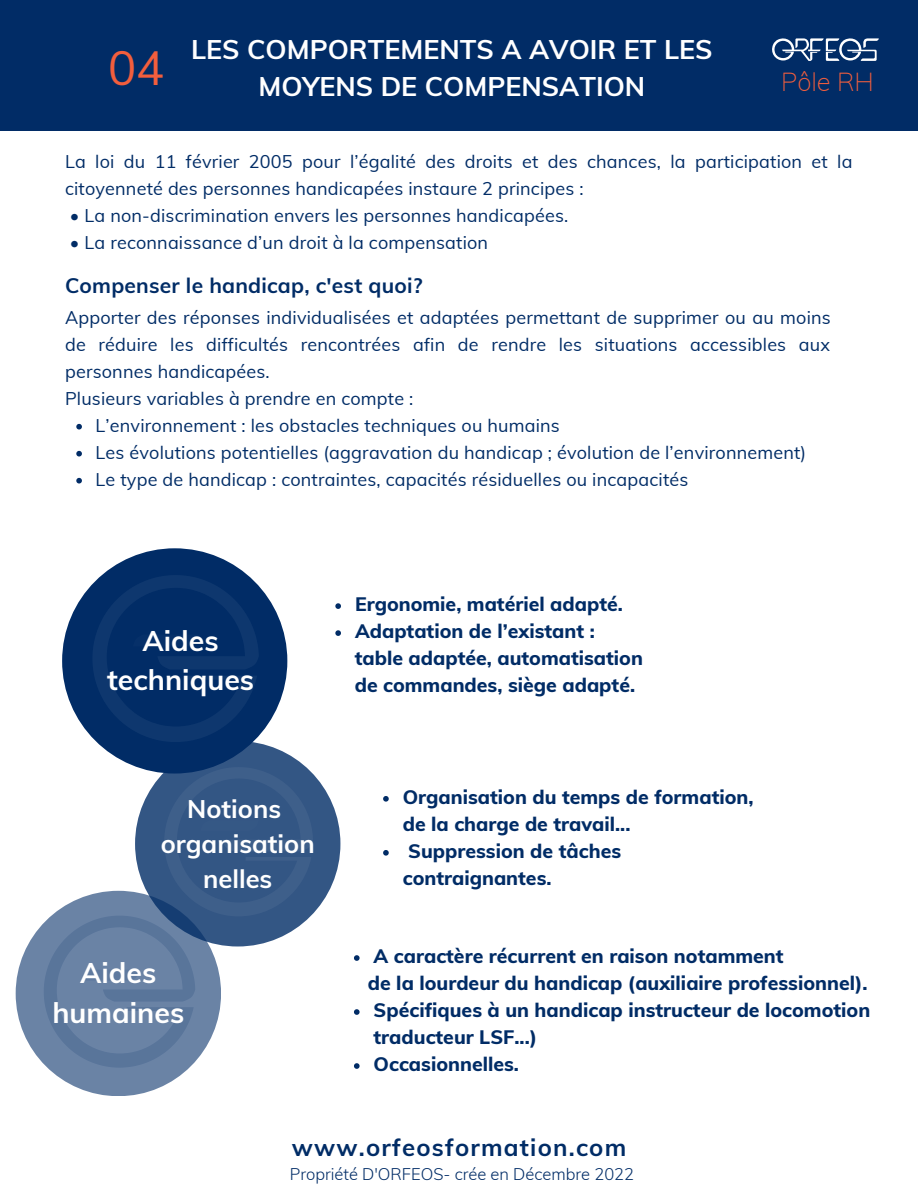
<style>
.page{position:relative;width:918px;height:1188px;background:#fff}
.page>*{position:absolute;margin:0;border:0;box-sizing:border-box;transform-origin:0 0}
.t1{font:46.95px "Muli";color:#f25e3d}
.t2{font:700 28.5px "Muli";color:#fff}
.t3{font:700 27px/37.2px "Muli";color:#fff;text-align:center}
.t4{font:700 25.5px/34.8px "Muli";color:#fff;text-align:center}
.t5{font:200 25.5px "Muli";color:#f25e3d}
.t6{font:700 24px "Muli";letter-spacing:.05em;color:#012c66}
.t7{font:700 21px "Muli";letter-spacing:.01em;color:#012c66}
.t8{font:800 19.5px/27px "Muli";color:#012c66}
.t9{font:18px/27px "Muli";letter-spacing:.01em;color:#012c66;text-align:justify}
.t10{font:300 16.5px "Muli";color:#012c66}
</style>
<div class="page">
<div style="left:0;top:0;width:918px;height:130px;background:#012c66"></div>
<svg style="left:772px;top:38px;width:107px;height:23px"></svg>
<div style="left:62px;top:548px;width:225px;height:226px;background:#012c66;border-radius:50%"></div>
<svg style="left:92px;top:575px;width:167px;height:167px"></svg>
<svg style="left:76px;top:424px;width:6px;height:6px"></svg>
<svg style="left:76px;top:451px;width:6px;height:6px"></svg>
<svg style="left:76px;top:478px;width:6px;height:6px"></svg>
<svg style="left:135px;top:741px;width:205px;height:206px;fill:#335684"></svg>
<div style="left:16px;top:891px;width:205px;height:205px;background:#6a83a5;border-radius:50%"></div>
<svg style="left:44px;top:767px;width:269px;height:301px"></svg>
<svg style="left:335px;top:603px;width:6px;height:6px"></svg>
<svg style="left:335px;top:630px;width:6px;height:6px"></svg>
<svg style="left:383px;top:796px;width:6px;height:6px"></svg>
<svg style="left:383px;top:850px;width:6px;height:6px"></svg>
<svg style="left:354px;top:955px;width:6px;height:6px"></svg>
<svg style="left:354px;top:1009px;width:6px;height:6px"></svg>
<svg style="left:354px;top:1063px;width:6px;height:6px"></svg>
<p class="t1" style="left:108px;top:38px;width:58px">04</p>
<p class="t3" style="left:191px;top:30px;width:523px">LES COMPORTEMENTS A AVOIR ET LES<br>MOYENS DE COMPENSATION</p>
<p class="t5" style="left:781px;top:65px;width:94px">Pôle RH</p>
<p class="t9" style="left:65px;top:148px;width:789px">La loi du 11 février 2005 pour l’égalité des droits et des chances, la participation et la citoyenneté des personnes handicapées instaure 2 principes :</p>
<p class="t9" style="left:70px;top:202px;width:500px">• La non-discrimination envers les personnes handicapées.</p>
<p class="t9" style="left:70px;top:229px;width:420px">• La reconnaissance d’un droit à la compensation</p>
<p class="t7" style="left:65px;top:272px;width:359px">Compenser le handicap, c'est quoi?</p>
<p class="t9" style="left:65px;top:303px;width:767px">Apporter des réponses individualisées et adaptées permettant de supprimer ou au moins de réduire les difficultés rencontrées afin de rendre les situations accessibles aux personnes handicapées.</p>
<p class="t9" style="left:65px;top:384px;width:350px">Plusieurs variables à prendre en compte :</p>
<p class="t9" style="left:96px;top:411px;width:466px">L’environnement : les obstacles techniques ou humains</p>
<p class="t9" style="left:96px;top:438px;width:712px">Les évolutions potentielles (aggravation du handicap ; évolution de l’environnement)</p>
<p class="t9" style="left:96px;top:465px;width:594px">Le type de handicap : contraintes, capacités résiduelles ou incapacités</p>
<p class="t2" style="left:143px;top:622px;width:78px">Aides</p>
<p class="t2" style="left:107px;top:662px;width:149px">techniques</p>
<p class="t4" style="left:187px;top:791px;width:95px">Notions</p>
<p class="t4" style="left:161px;top:826px;width:156px">organisation nelles</p>
<p class="t2" style="left:80px;top:955px;width:78px">Aides</p>
<p class="t2" style="left:52px;top:994px;width:133px">humaines</p>
<p class="t8" style="left:355px;top:590px;width:269px">Ergonomie, matériel adapté.</p>
<p class="t8" style="left:355px;top:617px;width:241px">Adaptation de l’existant :</p>
<p class="t8" style="left:355px;top:644px;width:290px">table adaptée, automatisation</p>
<p class="t8" style="left:355px;top:671px;width:282px">de commandes, siège adapté.</p>
<p class="t8" style="left:403px;top:783px;width:352px">Organisation du temps de formation, de la charge de travail...</p>
<p class="t8" style="left:403px;top:837px;width:220px">Suppression de tâches contraignantes.</p>
<p class="t8" style="left:374px;top:942px;width:412px">A caractère récurrent en raison notamment</p>
<p class="t8" style="left:374px;top:996px;width:498px">Spécifiques à un handicap instructeur de locomotion traducteur LSF...)</p>
<p class="t8" style="left:374px;top:1050px;width:147px">Occasionnelles.</p>
<p class="t8" style="left:368px;top:969px;width:501px">de la lourdeur du handicap (auxiliaire professionnel).</p>
<p class="t6" style="left:292px;top:1132px;width:336px">www.orfeosformation.com</p>
<p class="t10" style="left:290px;top:1163px;width:346px">Propriété D'ORFEOS- crée en Décembre 2022</p>
</div>
